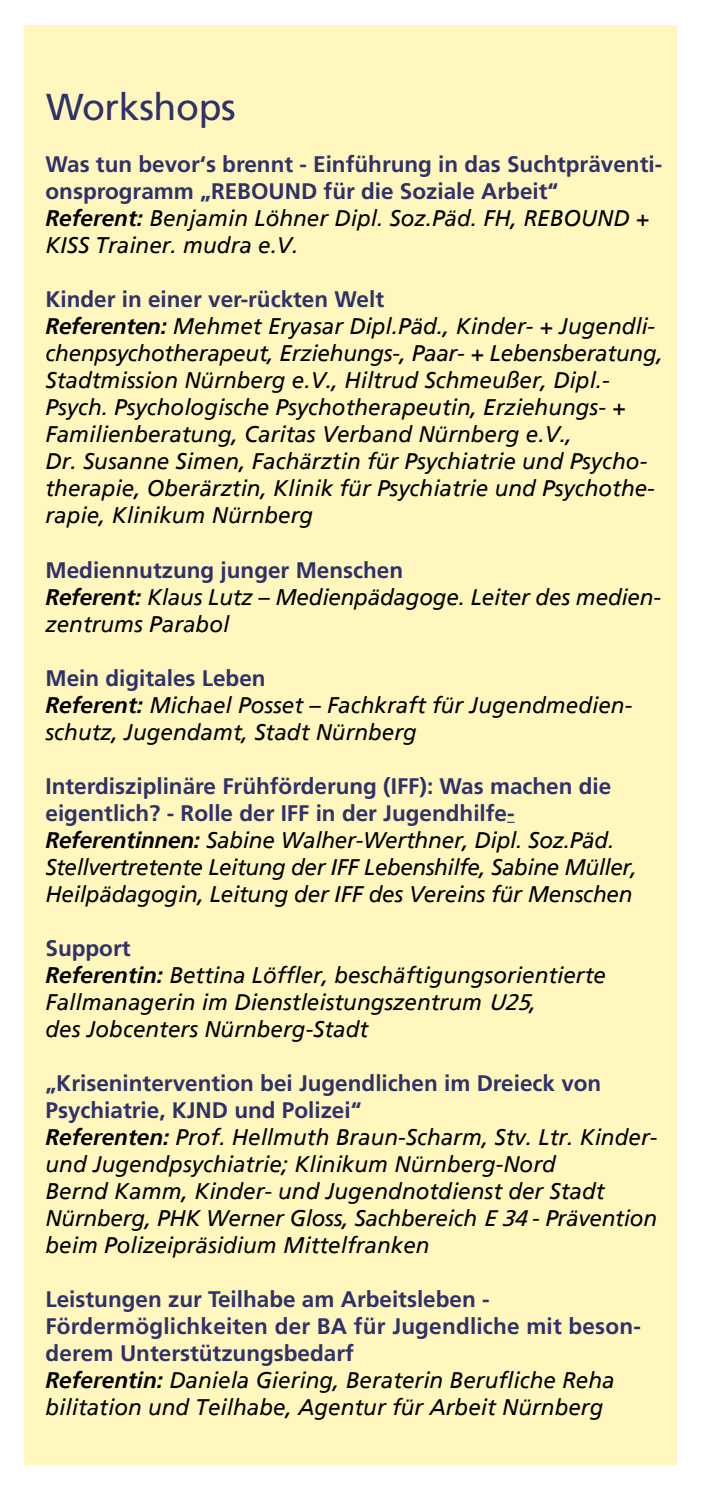
<style>
.page{position:relative;width:702px;height:1489px;background:#fff}
.page>*{position:absolute;margin:0;border:0;box-sizing:border-box;transform-origin:0 0}
.t1{font:37.5px "Frutiger LT Com";letter-spacing:-.01em;color:#2f316a}
.t2{font:italic 22.5px/27px "Frutiger Linotype";color:#000}
.t3{font:700 22.5px/27px "Frutiger LT Com";color:#2f316a}
.s1{font-weight:700}
.s2{font-family:"Frutiger LT Com"}
</style>
<div class="page">
<div style="left:25px;top:25px;width:652px;height:1438px;background:#fff7bd"></div>
<h1 class="t1" style="left:46px;top:85px;width:191px">Workshops</h1>
<p class="t3" style="left:45px;top:151px;width:618px">Was tun bevor‘s brennt - Einführung in das Suchtpräventi&shy;onsprogramm „REBOUND für die Soziale Arbeit“</p>
<p class="t2" style="left:45px;top:205px;width:605px"><span class="s1">Referent:</span> Benjamin Löhner Dipl. Soz.Päd. FH, REBOUND +<br>KISS Trainer. mudra e.V.</p>
<p class="t3" style="left:45px;top:286px;width:340px">Kinder in einer ver-rückten Welt</p>
<p class="t2" style="left:45px;top:313px;width:619px"><span class="s1">Referenten:</span> Mehmet Eryasar Dipl.Päd., Kinder- + Jugendli&shy;chenpsychotherapeut, Erziehungs-, Paar- + Lebensberatung, Stadtmission Nürnberg e.V., Hiltrud Schmeußer, Dipl.- Psych. Psychologische Psychotherapeutin, Erziehungs- + Familienberatung, Caritas Verband Nürnberg e.V.,<br>Dr. Susanne Simen, Fachärztin für Psychiatrie und Psycho&shy;therapie, Oberärztin, Klinik für Psychiatrie und Psychothe&shy;rapie, Klinikum Nürnberg</p>
<p class="t3" style="left:45px;top:556px;width:359px">Mediennutzung junger Menschen</p>
<p class="t2" style="left:45px;top:583px;width:617px"><span class="s1">Referent:</span> Klaus Lutz – Medienpädagoge. Leiter des medien&shy;zentrums Parabol</p>
<p class="t3" style="left:45px;top:664px;width:222px">Mein digitales Leben</p>
<p class="t2" style="left:45px;top:691px;width:588px"><span class="s1">Referent:</span> Michael Posset – Fachkraft für Jugendmedien&shy;schutz, Jugendamt, Stadt Nürnberg</p>
<p class="t3" style="left:45px;top:772px;width:567px">Interdisziplinäre Frühförderung (IFF): Was machen die eigentlich? - Rolle der IFF in der Jugendhilfe-</p>
<p class="t2" style="left:45px;top:826px;width:593px"><span class="s1">Referentinnen:</span> Sabine Walher-Werthner, Dipl. Soz.Päd.<br>Stellvertretente Leitung der IFF Lebenshilfe, Sabine Müller,<br>Heilpädagogin, Leitung der IFF des Vereins für Menschen</p>
<p class="t3" style="left:45px;top:934px;width:87px">Support</p>
<p class="t2" style="left:45px;top:961px;width:562px"><span class="s1">Referentin:</span> Bettina Löffler, beschäftigungsorientierte<br>Fallmanagerin im Dienstleistungszentrum <span class="s2">U25</span>,<br>des Jobcenters Nürnberg-Stadt</p>
<p class="t3" style="left:45px;top:1069px;width:557px">„Krisenintervention bei Jugendlichen im Dreieck von<br>Psychiatrie, KJND und Polizei“</p>
<p class="t2" style="left:45px;top:1123px;width:613px"><span class="s1">Referenten:</span> Prof. Hellmuth Braun-Scharm, Stv. Ltr. Kinder&shy;und Jugendpsychiatrie; Klinikum Nürnberg-Nord<br>Bernd Kamm, Kinder- und Jugendnotdienst der Stadt Nürnberg, PHK Werner Gloss, Sachbereich <span class="s2">E34</span>- Prävention beim Polizeipräsidium Mittelfranken</p>
<p class="t3" style="left:45px;top:1285px;width:597px">Leistungen zur Teilhabe am Arbeitsleben -<br>Fördermöglichkeiten der BA für Jugendliche mit beson&shy;derem Unterstützungsbedarf</p>
<p class="t2" style="left:45px;top:1366px;width:570px"><span class="s1">Referentin:</span> Daniela Giering, Beraterin Berufliche Reha bilitation und Teilhabe, Agentur für Arbeit Nürnberg</p>
</div>
